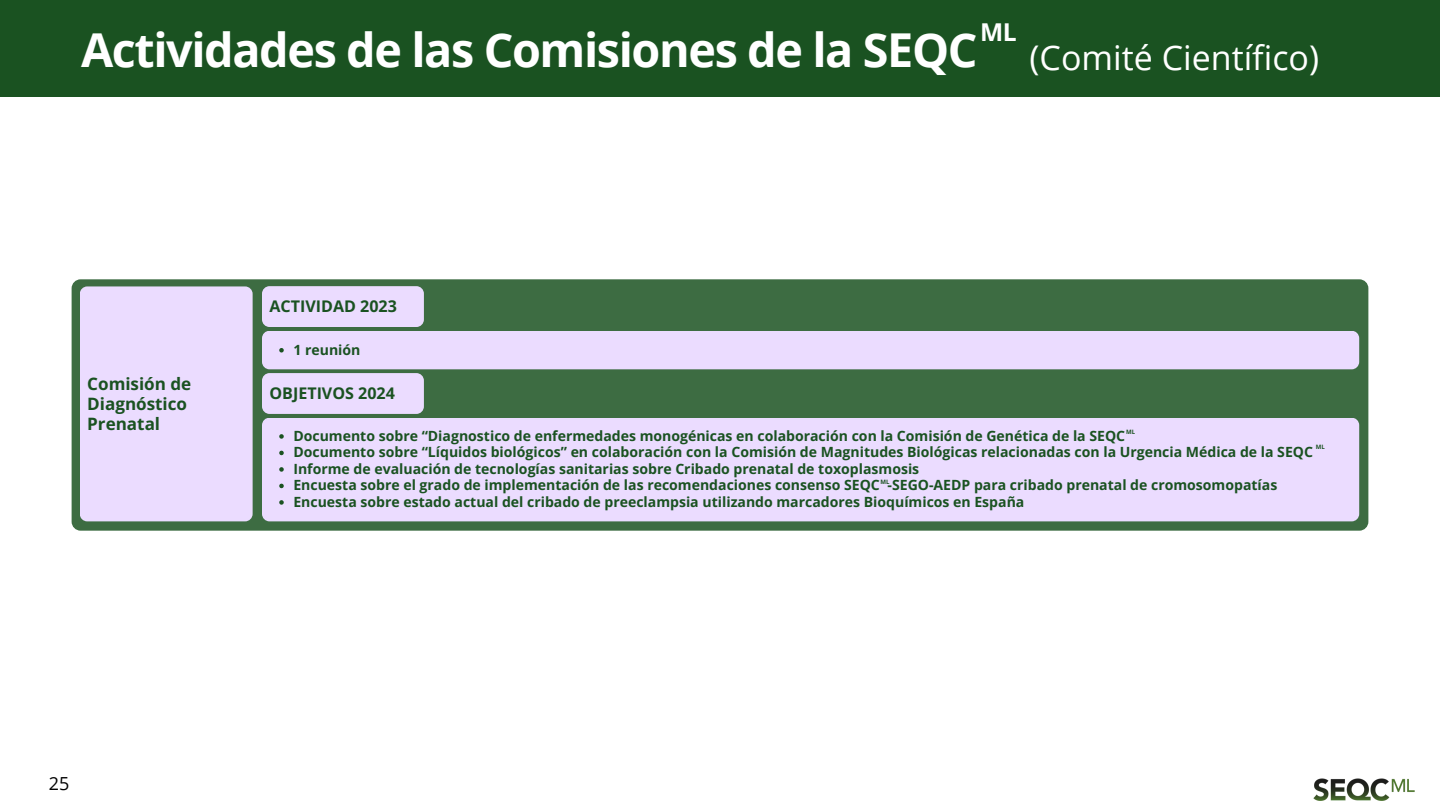
<style>
.page{position:relative;width:1440px;height:810px;background:#fff}
.page>*{position:absolute;margin:0;border:0;box-sizing:border-box;transform-origin:0 0}
.t1{font:700 46.7px "Open Sans";letter-spacing:-.03em;color:#fff}
.t2{font:34px "Open Sans";color:#fff}
.t3{font:700 24.6px "Open Sans";color:#fff}
.t4{font:18px "Open Sans";color:#010101}
.t5{font:700 17.1px/20.2px "Open Sans";color:#1a5221}
.t6{font:700 16.1px "Open Sans";color:#1a5221}
.t7{font:700 14.1px "Open Sans";color:#1a5221}
.t8{font:700 6px "Open Sans";color:#1a5221}
</style>
<div class="page">
<div style="left:0;top:0;width:1440px;height:97px;background:#1a5221"></div>
<div style="left:72px;top:279px;width:1296px;height:252px;background:#3d6c42;border-radius:9px"></div>
<div style="left:80px;top:286px;width:173px;height:235px;background:#ebdcff;border-radius:8px"></div>
<div style="left:262px;top:286px;width:162px;height:41px;background:#ebdcff;border-radius:8px"></div>
<div style="left:262px;top:331px;width:1097px;height:38px;background:#ebdcff;border-radius:8px"></div>
<svg style="left:279px;top:348px;width:5px;height:5px"></svg>
<div style="left:262px;top:373px;width:162px;height:41px;background:#ebdcff;border-radius:8px"></div>
<div style="left:262px;top:418px;width:1097px;height:103px;background:#ebdcff;border-radius:7px"></div>
<svg style="left:279px;top:434px;width:5px;height:5px"></svg>
<svg style="left:279px;top:451px;width:5px;height:4px"></svg>
<svg style="left:279px;top:467px;width:5px;height:5px"></svg>
<svg style="left:279px;top:484px;width:5px;height:4px"></svg>
<svg style="left:279px;top:500px;width:5px;height:5px"></svg>
<img style="left:1313px;top:778px;width:102px;height:23px">
<h3 class="t1" style="left:81px;top:18px;width:898px">Actividades de las Comisiones de la SEQC</h3>
<h1 class="t3" style="left:980px;top:15px;width:38px">ML</h1>
<p class="t2" style="left:1030px;top:34px;width:291px">(Comité Científico)</p>
<h2 class="t5" style="left:87px;top:373px;width:106px">Comisión de<br>Diagnóstico<br>Prenatal</h2>
<h5 class="t6" style="left:270px;top:295px;width:129px">ACTIVIDAD 2023</h5>
<h4 class="t7" style="left:293px;top:340px;width:69px">1 reunión</h4>
<p class="t6" style="left:270px;top:382px;width:127px">OBJETIVOS 2024</p>
<h4 class="t7" style="left:293px;top:426px;width:833px">Documento sobre “Diagnostico de enfermedades monogénicas en colaboración con la Comisión de Genética de la SEQC</h4>
<p class="t7" style="left:293px;top:442px;width:1021px">Documento sobre “Líquidos biológicos” en colaboración con la Comisión de Magnitudes Biológicas relacionadas con la Urgencia Médica de la SEQC</p>
<p class="t7" style="left:293px;top:459px;width:627px">Informe de evaluación de tecnologías sanitarias sobre Cribado prenatal de toxoplasmosis</p>
<p class="t7" style="left:293px;top:475px;width:985px">Encuesta sobre el grado de implementación de las recomendaciones consenso SEQC -SEGO-AEDP para cribado prenatal de cromosomopatías</p>
<p class="t7" style="left:293px;top:492px;width:733px">Encuesta sobre estado actual del cribado de preeclampsia utilizando marcadores Bioquímicos en España</p>
<p class="t8" style="left:1126px;top:427px;width:11px">ML</p>
<p class="t8" style="left:1316px;top:443px;width:11px">ML</p>
<p class="t8" style="left:881px;top:478px;width:11px">ML</p>
<p class="t4" style="left:49px;top:770px;width:22px">25</p>
</div>
